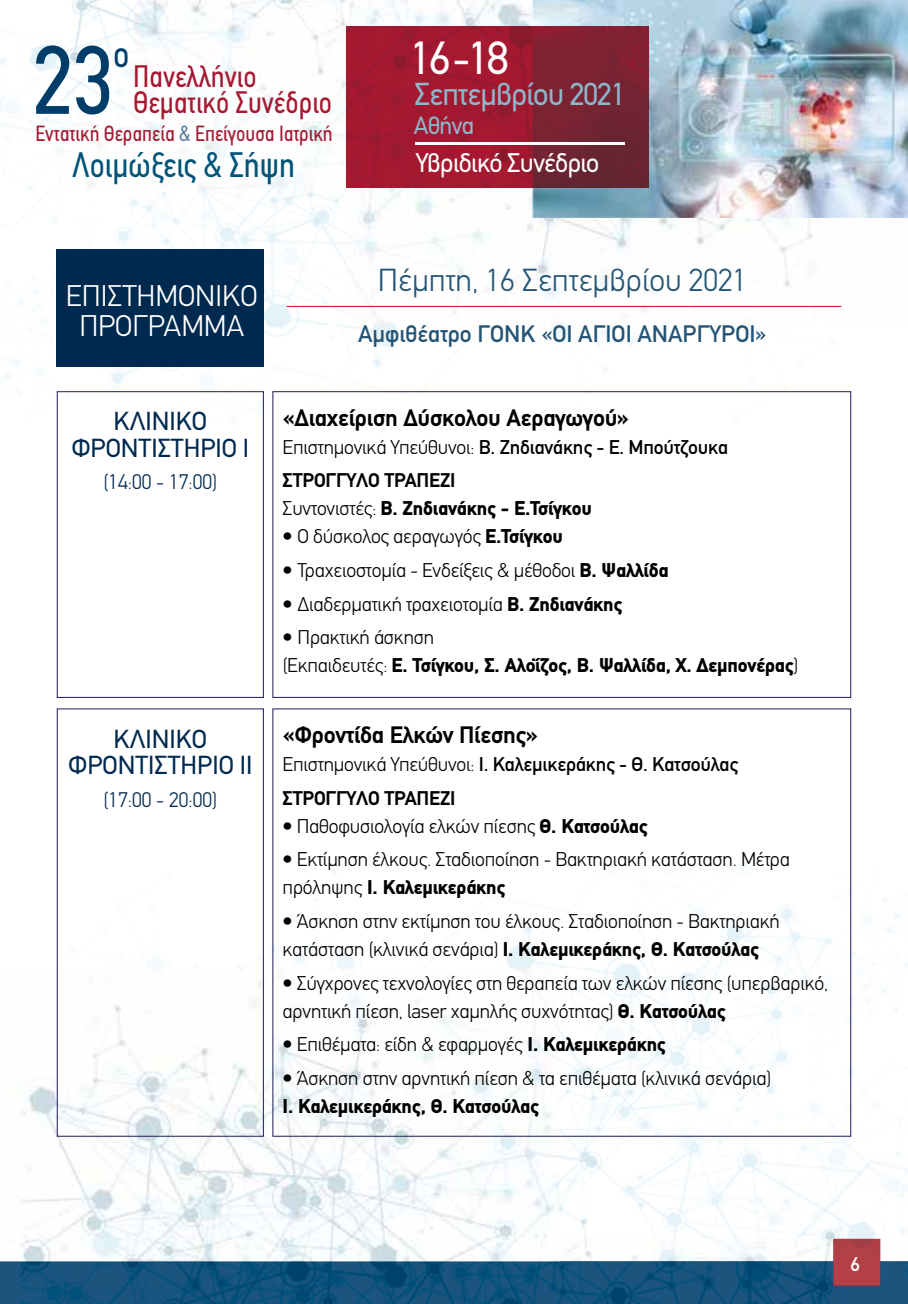
<style>
.page{position:relative;width:908px;height:1304px;background:#fff}
.page>*{position:absolute;margin:0;border:0;box-sizing:border-box;transform-origin:0 0}
.t1{font:97.4px "PF Din Text Condensed";color:#003e69}
.t2{font:46.6px "PF Din Text";color:#fff}
.t3{font:37.8px "PF Din Text Condensed";color:#003e69}
.t4{font:35.6px "PF Din Text Condensed";color:#005478}
.t5{font:300 32px "PF Din Text";color:#245475}
.t6{font:31.8px "PF Din Text";letter-spacing:-.025em;color:#8eb7cb}
.t7{font:31.2px/27px "PF Din Text Condensed";color:#a61830}
.t8{font:300 30px/30px "PF Din Text";color:#fff;text-align:center}
.t9{font:27px "PF Din Text";letter-spacing:-.025em;color:#fff}
.t10{font:26.2px/26.2px "PF Din Text";color:#00294f;text-align:center}
.t11{font:25px "PF Din Text";letter-spacing:-.025em;color:#8eb7cb}
.t12{font:700 24px "PF Din Text";letter-spacing:-.01em;color:#000}
.t13{font:500 24px "PF Din Text";color:#245475}
.t14{font:22px "PF Din Text Condensed";color:#a61830}
.t15{font:300 21.2px "PF Din Text";color:#00294f}
.t16{font:300 20px/28px "PF Din Text";letter-spacing:-.01em;color:#000}
.t17{font:500 20px/33.6px "PF Din Text";letter-spacing:-.01em;color:#000}
.t18{font:900 20px/28px "PF Din Text";letter-spacing:-.01em;color:#000}
.t19{font:500 20px "PF Din Text";color:#fff}
.s1{color:#5c7a9f}
.s2{font-weight:300}
.s3{font-weight:700}
.s4{font-weight:900}
</style>
<div class="page">
<img style="left:110px;top:324px;width:742px;height:270px">
<img style="left:0;top:37px;width:61px;height:557px">
<img style="left:630px;top:218px;width:212px;height:92px">
<img style="left:61px;top:189px;width:569px;height:135px">
<img style="left:61px;top:121px;width:428px;height:68px">
<img style="left:61px;top:0;width:355px;height:121px">
<img style="left:416px;top:0;width:116px;height:27px">
<img style="left:532px;top:0;width:375px;height:218px">
<img style="left:346px;top:27px;width:301px;height:161px">
<hr style="left:414px;top:142px;width:210px;height:2px;background:#fff">
<img style="left:0;top:708px;width:907px;height:596px">
<img style="left:833px;top:1239px;width:46px;height:47px">
<div style="left:57px;top:391px;width:207px;height:307px;border:1px solid #1b1c56"></div>
<div style="left:57px;top:708px;width:207px;height:429px;border:1px solid #1b1c56"></div>
<div style="left:57px;top:250px;width:207px;height:117px;background:#00294f"></div>
<hr style="left:286px;top:306px;width:554px;height:1px;background:#c10b24">
<h1 class="t1" style="left:32px;top:24px;width:83px">23</h1>
<h3 class="t3" style="left:113px;top:32px;width:18px">o</h3>
<h3 class="t7" style="left:133px;top:63px;width:200px">Πανελλήνιο<br>Θεµατικό Συνέδριο</h3>
<p class="t14" style="left:35px;top:121px;width:299px">Εντατική Θεραπεία <span class="s1">&amp;</span> Επείγουσα Ιατρική</p>
<h3 class="t4" style="left:72px;top:144px;width:224px">Λοιµώξεις &amp; Σήψη</h3>
<h2 class="t2" style="left:410px;top:30px;width:100px">16-18</h2>
<h3 class="t6" style="left:414px;top:75px;width:212px">Σεπτεµβρίου 2021</h3>
<p class="t11" style="left:414px;top:111px;width:62px">Αθήνα</p>
<h3 class="t9" style="left:416px;top:147px;width:185px">Υβριδικό Συνέδριο</h3>
<h3 class="t8" style="left:66px;top:281px;width:193px">ΕΠΙΣΤΗΜΟΝΙΚΟ<br>ΠΡΟΓΡΑΜΜΑ</h3>
<h3 class="t5" style="left:377px;top:261px;width:370px">Πέμπτη, 16 Σεπτεμβρίου 2021</h3>
<p class="t13" style="left:358px;top:320px;width:410px">Αμφιθέατρο ΓΟΝΚ «ΟΙ ΑΓΙΟΙ ΑΝΑΡΓΥΡΟΙ»</p>
<h3 class="t10" style="left:71px;top:408px;width:179px">ΚΛΙΝΙΚΟ<br>ΦΡΟΝΤΙΣΤΗΡΙΟ Ι</h3>
<p class="t15" style="left:103px;top:470px;width:115px">(14:00 - 17:00)</p>
<h3 class="t10" style="left:68px;top:726px;width:186px">ΚΛΙΝΙΚΟ<br>ΦΡΟΝΤΙΣΤΗΡΙΟ ΙΙ</h3>
<p class="t15" style="left:103px;top:787px;width:115px">(17:00 - 20:00)</p>
<p class="t12" style="left:282px;top:403px;width:348px">«Διαχείριση Δύσκολου Αεραγωγού»</p>
<p class="t17" style="left:282px;top:430px;width:447px"><span class="s2">Επιστημονικά Υπεύθυνοι:</span> Β. Ζηδιανάκης - Ε. Μπούτζουκα<br><span class="s3">ΣΤΡΟΓΓΥΛΟ ΤΡΑΠΕΖΙ</span></p>
<p class="t18" style="left:282px;top:494px;width:310px"><span class="s2">Συντονιστές:</span> Β. Ζηδιανάκης - Ε.Τσίγκου</p>
<p class="t16" style="left:282px;top:523px;width:282px"><span class="s4">•</span> Ο δύσκολος αεραγωγός <span class="s4">Ε.Τσίγκου</span></p>
<p class="t16" style="left:282px;top:556px;width:387px"><span class="s4">•</span> Τραχειοστομία - Ενδείξεις &amp; μέθοδοι <span class="s4">Β. Ψαλλίδα</span></p>
<p class="t16" style="left:282px;top:590px;width:341px"><span class="s4">•</span> Διαδερματική τραχειοτομία <span class="s4">Β. Ζηδιανάκης</span></p>
<p class="t18" style="left:282px;top:623px;width:517px">• <span class="s2">Πρακτική άσκηση<br>(Εκπαιδευτές:</span> Ε. Τσίγκου, Σ. Αλοΐζος, Β. Ψαλλίδα, Χ. Δεμπονέρας<span class="s2">)</span></p>
<p class="t12" style="left:282px;top:721px;width:257px">«Φροντίδα Ελκών Πίεσης»</p>
<p class="t17" style="left:282px;top:747px;width:456px"><span class="s2">Επιστημονικά Υπεύθυνοι:</span> Ι. Καλεμικεράκης - Θ. Κατσούλας<br><span class="s3">ΣΤΡΟΓΓΥΛΟ ΤΡΑΠΕΖΙ</span></p>
<p class="t16" style="left:282px;top:812px;width:366px"><span class="s4">•</span> Παθοφυσιολογία ελκών πίεσης <span class="s4">Θ. Κατσούλας</span></p>
<p class="t16" style="left:282px;top:845px;width:508px"><span class="s4">•</span> Εκτίμηση έλκους. Σταδιοποίηση - Βακτηριακή κατάσταση. Μέτρα πρόληψης <span class="s4">Ι. Καλεμικεράκης</span></p>
<p class="t16" style="left:282px;top:907px;width:498px"><span class="s4">•</span> Άσκηση στην εκτίμηση του έλκους. Σταδιοποίηση - Βακτηριακή κατάσταση (κλινικά σενάρια) <span class="s4">Ι. Καλεμικεράκης, Θ. Κατσούλας</span></p>
<p class="t16" style="left:282px;top:969px;width:546px"><span class="s4">•</span> Σύγχρονες τεχνολογίες στη θεραπεία των ελκών πίεσης (υπερβαρικό, αρνητική πίεση, laser χαμηλής συχνότητας) <span class="s4">Θ. Κατσούλας</span></p>
<p class="t16" style="left:282px;top:1030px;width:385px"><span class="s4">•</span> Επιθέματα: είδη &amp; εφαρμογές <span class="s4">Ι. Καλεμικεράκης</span></p>
<p class="t16" style="left:282px;top:1064px;width:490px"><span class="s4">•</span> Άσκηση στην αρνητική πίεση &amp; τα επιθέματα (κλινικά σενάρια)<br><span class="s4">Ι. Καλεμικεράκης, Θ. Κατσούλας</span></p>
<p class="t19" style="left:850px;top:1252px;width:11px">6</p>
</div>
